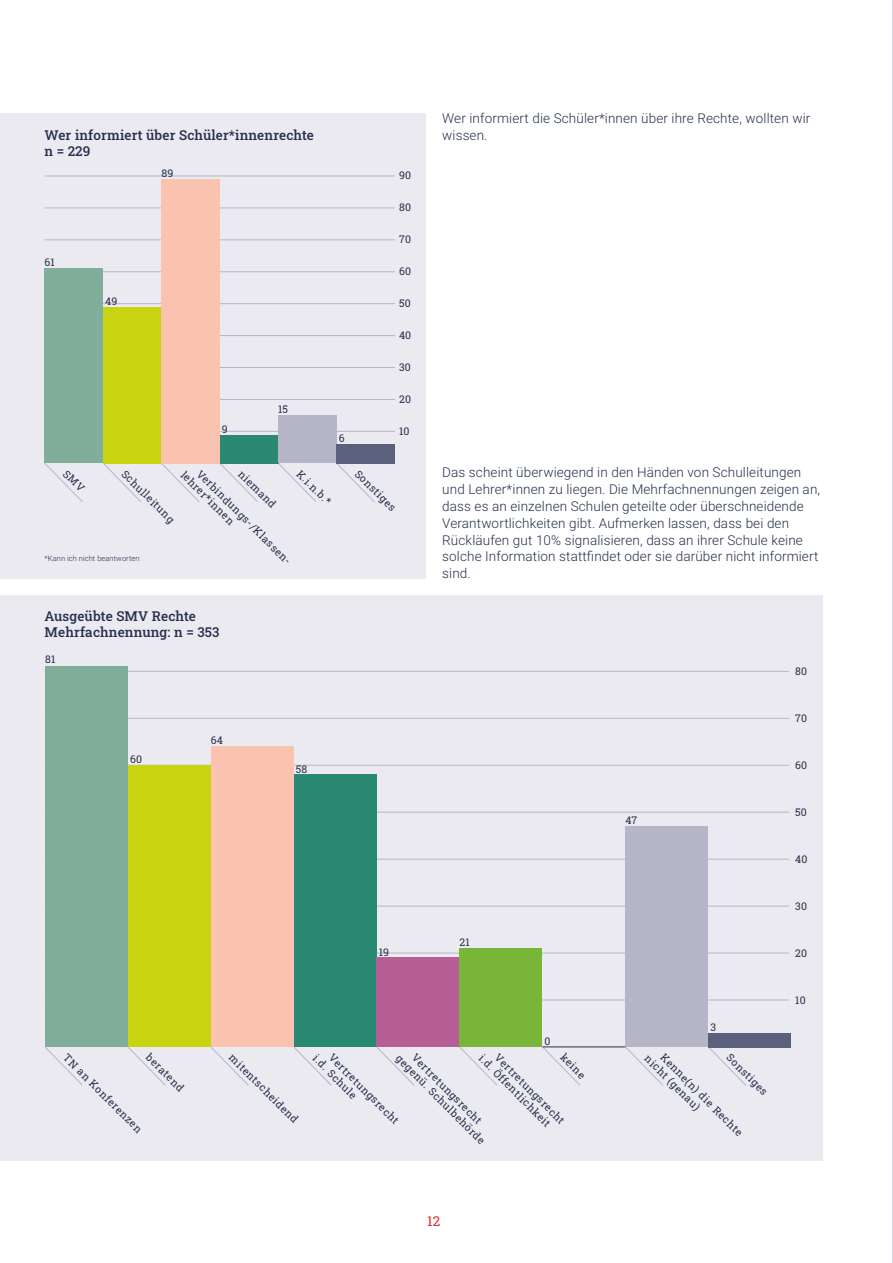
<style>
.page{position:relative;width:893px;height:1263px;background:#fff}
.page>*{position:absolute;margin:0;border:0;box-sizing:border-box;transform-origin:0 0}
.Copytexte_RoboReg_9p{font:300 13.5px/17px "Roboto";letter-spacing:.01em;color:#252f4d}
.Zwischenhead_RoboSla{font:500 13.5px/16.8px "Roboto Slab";letter-spacing:.01em;color:#252f4d}
.t1{font:13.5px "Roboto Slab";color:#e42b2b}
.Marginal_RoboSlabReg{font:10.5px "Roboto Slab";letter-spacing:.01em;color:#252f4d}
.Copytexte_RoboReg_9p-2{font:300 7.5px "Roboto";letter-spacing:.01em;color:#252f4d}
</style>
<div class="page">
<div style="left:0;top:113px;width:425px;height:465px;background:#ebeaf0"></div>
<hr style="left:45px;top:431px;width:350px;height:1px;background:#b6b6c8">
<hr style="left:45px;top:399px;width:350px;height:1px;background:#b6b6c8">
<hr style="left:45px;top:367px;width:350px;height:1px;background:#b6b6c8">
<hr style="left:45px;top:335px;width:350px;height:1px;background:#b6b6c8">
<hr style="left:45px;top:303px;width:350px;height:1px;background:#b6b6c8">
<hr style="left:45px;top:271px;width:350px;height:1px;background:#b6b6c8">
<hr style="left:45px;top:240px;width:350px;height:1px;background:#b6b6c8">
<hr style="left:45px;top:208px;width:350px;height:1px;background:#b6b6c8">
<hr style="left:45px;top:176px;width:350px;height:1px;background:#b6b6c8">
<svg style="left:103px;top:463px;width:38px;height:39px"></svg>
<svg style="left:161px;top:463px;width:39px;height:39px"></svg>
<svg style="left:219px;top:463px;width:39px;height:39px"></svg>
<svg style="left:278px;top:463px;width:38px;height:39px"></svg>
<svg style="left:336px;top:463px;width:39px;height:39px"></svg>
<div style="left:45px;top:269px;width:58px;height:194px;background:#81ae9b"></div>
<div style="left:103px;top:307px;width:58px;height:156px;background:#c9d410"></div>
<div style="left:161px;top:179px;width:59px;height:284px;background:#fac3af"></div>
<div style="left:220px;top:435px;width:58px;height:28px;background:#2a8973"></div>
<div style="left:278px;top:415px;width:59px;height:48px;background:#b6b6c8"></div>
<div style="left:337px;top:444px;width:58px;height:19px;background:#5b617d"></div>
<div style="left:0;top:595px;width:823px;height:565px;background:#ebeaf0"></div>
<svg style="left:45px;top:1047px;width:38px;height:39px"></svg>
<svg style="left:127px;top:1047px;width:39px;height:39px"></svg>
<svg style="left:210px;top:1047px;width:39px;height:39px"></svg>
<svg style="left:293px;top:1047px;width:39px;height:39px"></svg>
<svg style="left:376px;top:1047px;width:39px;height:39px"></svg>
<svg style="left:459px;top:1047px;width:39px;height:39px"></svg>
<svg style="left:542px;top:1046px;width:39px;height:40px"></svg>
<svg style="left:625px;top:1047px;width:38px;height:39px"></svg>
<svg style="left:708px;top:1047px;width:38px;height:39px"></svg>
<hr style="left:45px;top:1000px;width:744px;height:1px;background:#b6b6c8">
<hr style="left:45px;top:953px;width:744px;height:1px;background:#b6b6c8">
<hr style="left:45px;top:906px;width:744px;height:1px;background:#b6b6c8">
<hr style="left:45px;top:859px;width:744px;height:1px;background:#b6b6c8">
<hr style="left:45px;top:812px;width:744px;height:1px;background:#b6b6c8">
<hr style="left:45px;top:765px;width:744px;height:1px;background:#b6b6c8">
<hr style="left:45px;top:718px;width:744px;height:1px;background:#b6b6c8">
<hr style="left:45px;top:671px;width:744px;height:1px;background:#b6b6c8">
<div style="left:45px;top:667px;width:83px;height:380px;background:#81ae9b"></div>
<div style="left:128px;top:765px;width:83px;height:282px;background:#c9d410"></div>
<div style="left:211px;top:746px;width:83px;height:301px;background:#fac3af"></div>
<div style="left:294px;top:775px;width:82px;height:272px;background:#2a8973"></div>
<div style="left:376px;top:958px;width:83px;height:89px;background:#b85e96"></div>
<div style="left:459px;top:948px;width:83px;height:99px;background:#79b638"></div>
<div style="left:625px;top:826px;width:83px;height:221px;background:#b6b6c8"></div>
<div style="left:708px;top:1033px;width:83px;height:14px;background:#5b617d"></div>
<hr style="left:542px;top:1047px;width:83px;height:1px;background:#252f4d">
<hr style="left:892px;top:0;width:1px;height:1263px;background:#b6b6c8">
<svg style="left:44px;top:463px;width:39px;height:39px"></svg>
<p class="Zwischenhead_RoboSla" style="left:44px;top:126px;width:271px">Wer informiert über Schüler*innenrechte</p>
<p class="Zwischenhead_RoboSla" style="left:44px;top:143px;width:48px">n = 229</p>
<p class="Marginal_RoboSlabReg" style="left:45px;top:255px;width:12px">61</p>
<p class="Marginal_RoboSlabReg" style="left:161px;top:166px;width:13px">89</p>
<p class="Marginal_RoboSlabReg" style="left:105px;top:294px;width:14px">49</p>
<p class="Marginal_RoboSlabReg" style="left:222px;top:421px;width:7px">9</p>
<p class="Marginal_RoboSlabReg" style="left:278px;top:402px;width:11px">15</p>
<p class="Marginal_RoboSlabReg" style="left:339px;top:431px;width:7px">6</p>
<p class="Marginal_RoboSlabReg" style="left:399px;top:168px;width:14px">90</p>
<p class="Marginal_RoboSlabReg" style="left:399px;top:200px;width:13px">80</p>
<p class="Marginal_RoboSlabReg" style="left:399px;top:232px;width:13px">70</p>
<p class="Marginal_RoboSlabReg" style="left:399px;top:264px;width:13px">60</p>
<p class="Marginal_RoboSlabReg" style="left:399px;top:296px;width:13px">50</p>
<p class="Marginal_RoboSlabReg" style="left:399px;top:328px;width:14px">40</p>
<p class="Marginal_RoboSlabReg" style="left:399px;top:360px;width:13px">30</p>
<p class="Marginal_RoboSlabReg" style="left:399px;top:392px;width:13px">20</p>
<p class="Marginal_RoboSlabReg" style="left:399px;top:424px;width:12px">10</p>
<p class="Marginal_RoboSlabReg" style="left:204px;top:467px;width:136px;rotate:45deg">Verbindungs-/Klassen-</p>
<p class="Marginal_RoboSlabReg" style="left:245px;top:467px;width:50px;rotate:45deg">niemand</p>
<p class="Marginal_RoboSlabReg" style="left:304px;top:467px;width:45px;rotate:45deg">K.i.n.b.*</p>
<p class="Marginal_RoboSlabReg" style="left:362px;top:467px;width:54px;rotate:45deg">Sonstiges</p>
<p class="Marginal_RoboSlabReg" style="left:128px;top:467px;width:71px;rotate:45deg">Schulleitung</p>
<p class="Marginal_RoboSlabReg" style="left:188px;top:468px;width:72px;rotate:45deg">lehrer*innen</p>
<p class="Copytexte_RoboReg_9p-2" style="left:45px;top:553px;width:96px">*Kann ich nicht beantworten</p>
<p class="Zwischenhead_RoboSla" style="left:45px;top:607px;width:176px">Ausgeübte SMV Rechte<br>Mehrfachnennung: n = 353</p>
<p class="Marginal_RoboSlabReg" style="left:45px;top:652px;width:12px">81</p>
<p class="Marginal_RoboSlabReg" style="left:130px;top:752px;width:13px">60</p>
<p class="Marginal_RoboSlabReg" style="left:211px;top:733px;width:14px">64</p>
<p class="Marginal_RoboSlabReg" style="left:296px;top:762px;width:13px">58</p>
<p class="Marginal_RoboSlabReg" style="left:379px;top:945px;width:12px">19</p>
<p class="Copytexte_RoboReg_9p" style="left:442px;top:109px;width:370px">Wer informiert die Schüler*innen über ihre Rechte, wollten wir wissen.</p>
<p class="Copytexte_RoboReg_9p" style="left:442px;top:463px;width:379px">Das scheint überwiegend in den Händen von Schulleitungen und Lehrer*innen zu liegen. Die Mehrfachnennungen zeigen an, dass es an einzelnen Schulen geteilte oder überschneidende Verantwortlichkeiten gibt. Aufmerken lassen, dass bei den Rückläufen gut 10% signalisieren, dass an ihrer Schule keine solche Information stattfindet oder sie darüber nicht informiert sind.</p>
<p class="Marginal_RoboSlabReg" style="left:795px;top:664px;width:13px">80</p>
<p class="Marginal_RoboSlabReg" style="left:795px;top:711px;width:13px">70</p>
<p class="Marginal_RoboSlabReg" style="left:460px;top:935px;width:12px">21</p>
<p class="Marginal_RoboSlabReg" style="left:544px;top:1034px;width:7px">0</p>
<p class="Marginal_RoboSlabReg" style="left:625px;top:813px;width:13px">47</p>
<p class="Marginal_RoboSlabReg" style="left:710px;top:1020px;width:7px">3</p>
<p class="Marginal_RoboSlabReg" style="left:795px;top:758px;width:13px">60</p>
<p class="Marginal_RoboSlabReg" style="left:795px;top:805px;width:13px">50</p>
<p class="Marginal_RoboSlabReg" style="left:795px;top:851px;width:14px">40</p>
<p class="Marginal_RoboSlabReg" style="left:795px;top:898px;width:13px">30</p>
<p class="Marginal_RoboSlabReg" style="left:795px;top:945px;width:13px">20</p>
<p class="Marginal_RoboSlabReg" style="left:795px;top:992px;width:12px">10</p>
<p class="Marginal_RoboSlabReg" style="left:70px;top:1050px;width:108px;rotate:45deg">TN an Konferenzen</p>
<p class="Marginal_RoboSlabReg" style="left:153px;top:1050px;width:50px;rotate:45deg">beratend</p>
<p class="Marginal_RoboSlabReg" style="left:236px;top:1050px;width:94px;rotate:45deg">mitentscheidend</p>
<p class="Marginal_RoboSlabReg" style="left:320px;top:1051px;width:58px;rotate:45deg">i.d. Schule</p>
<p class="Marginal_RoboSlabReg" style="left:568px;top:1050px;width:31px;rotate:45deg">keine</p>
<p class="Marginal_RoboSlabReg" style="left:652px;top:1051px;width:75px;rotate:45deg">nicht (genau)</p>
<p class="Marginal_RoboSlabReg" style="left:336px;top:1050px;width:95px;rotate:45deg">Vertretungsrecht</p>
<p class="Marginal_RoboSlabReg" style="left:419px;top:1050px;width:95px;rotate:45deg">Vertretungsrecht</p>
<p class="Marginal_RoboSlabReg" style="left:502px;top:1050px;width:95px;rotate:45deg">Vertretungsrecht</p>
<p class="Marginal_RoboSlabReg" style="left:668px;top:1050px;width:112px;rotate:45deg">Kenne(n) die Rechte</p>
<p class="Marginal_RoboSlabReg" style="left:733px;top:1050px;width:54px;rotate:45deg">Sonstiges</p>
<p class="Marginal_RoboSlabReg" style="left:486px;top:1051px;width:98px;rotate:45deg">i.d. Öffentlichkeit</p>
<p class="Marginal_RoboSlabReg" style="left:403px;top:1051px;width:122px;rotate:45deg">gegenü. Schulbehörde</p>
<p class="t1" style="left:427px;top:1211px;width:15px">12</p>
</div>
